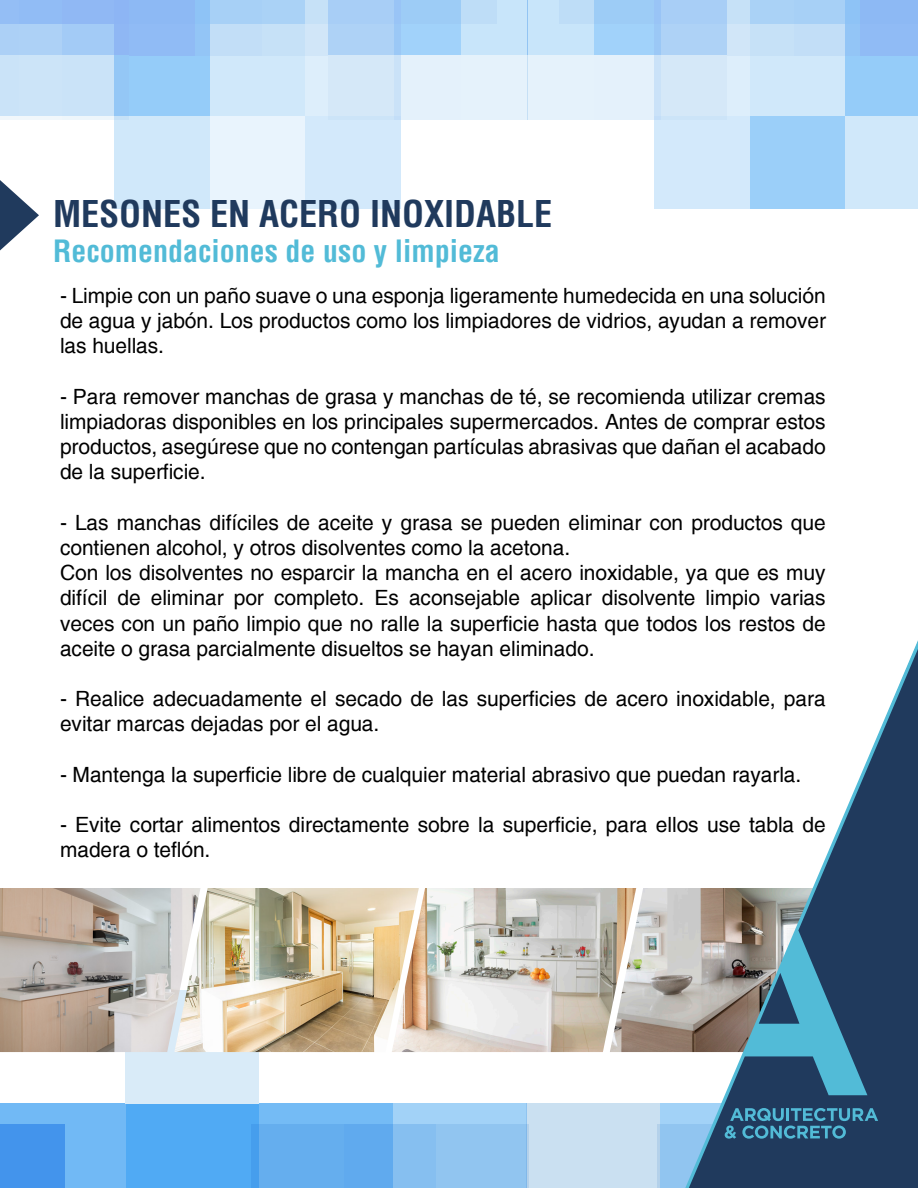
<style>
.page{position:relative;width:918px;height:1188px;background:#fff}
.page>*{position:absolute;margin:0;border:0;box-sizing:border-box;transform-origin:0 0}
.t1{font:700 condensed 36px "Helvetica";color:#203a5d}
.t2{font:700 condensed 30px "Helvetica";color:#52bbd7}
.t3{font:21px/25.2px "Helvetica";letter-spacing:-.005em;color:#000}
</style>
<div class="page">
<div style="left:393px;top:1103px;width:134px;height:85px;background:#a2d2f7"></div>
<div style="left:259px;top:1103px;width:134px;height:85px;background:#74bbf5"></div>
<div style="left:126px;top:1103px;width:133px;height:85px;background:#50aaf4"></div>
<div style="left:0;top:1103px;width:126px;height:85px;background:#71b9f5"></div>
<div style="left:126px;top:990px;width:133px;height:113px;background:#d9ebf8"></div>
<div style="left:0;top:1124px;width:65px;height:64px;background:#4394ec"></div>
<svg style="left:251px;top:1124px;width:93px;height:64px;fill:#65aeee"></svg>
<svg style="left:344px;top:1124px;width:92px;height:64px;background:#71b3ee"></svg>
<div style="left:436px;top:1124px;width:93px;height:64px;background:#91c5f0"></div>
<img style="left:0;top:888px;width:174px;height:164px">
<img style="left:636px;top:888px;width:49px;height:164px">
<img style="left:174px;top:888px;width:218px;height:164px">
<img style="left:392px;top:888px;width:244px;height:164px">
<div style="left:305px;top:116px;width:96px;height:92px;background:#d3e9fb"></div>
<div style="left:210px;top:116px;width:95px;height:92px;background:#e9f4fd"></div>
<div style="left:114px;top:116px;width:96px;height:92px;background:#d0e8fa"></div>
<div style="left:210px;top:23px;width:95px;height:93px;background:#d0e8fa"></div>
<div style="left:305px;top:23px;width:96px;height:93px;background:#ddeefb"></div>
<div style="left:114px;top:23px;width:96px;height:93px;background:#95ccf9"></div>
<div style="left:0;top:0;width:62px;height:55px;background:linear-gradient(to bottom,#8db9f5,#b6d8f6)"></div>
<svg style="left:62px;top:0;width:67px;height:55px;background:#97bff4"></svg>
<div style="left:129px;top:0;width:66px;height:55px;background:#90bbf5"></div>
<svg style="left:195px;top:0;width:67px;height:55px"></svg>
<svg style="left:262px;top:0;width:66px;height:55px;fill:#c6e1f7"></svg>
<div style="left:328px;top:0;width:67px;height:55px;background:#aed2f6"></div>
<div style="left:395px;top:0;width:66px;height:55px;background:#a1d2fa"></div>
<div style="left:461px;top:0;width:67px;height:55px;background:#c8e5fa"></div>
<div style="left:0;top:55px;width:62px;height:65px;background:#cce4f8"></div>
<div style="left:62px;top:55px;width:52px;height:65px;background:#cae3f8"></div>
<div style="left:328px;top:55px;width:67px;height:65px;background:#d5e8f8"></div>
<svg style="left:395px;top:55px;width:66px;height:65px;background:#e1effa"></svg>
<div style="left:461px;top:55px;width:67px;height:65px;background:#e5f2fb"></div>
<div style="left:654px;top:116px;width:96px;height:92px;background:#d3e9fb"></div>
<div style="left:750px;top:116px;width:95px;height:92px;background:#9bcff9"></div>
<div style="left:845px;top:116px;width:73px;height:92px;background:#d0e8fa"></div>
<div style="left:750px;top:23px;width:95px;height:93px;background:#d0e8fa"></div>
<div style="left:654px;top:23px;width:96px;height:93px;background:#ddeefb"></div>
<div style="left:845px;top:23px;width:73px;height:93px;background:#95ccf9"></div>
<div style="left:860px;top:0;width:58px;height:55px;background:#90bbf5"></div>
<svg style="left:793px;top:0;width:67px;height:55px"></svg>
<svg style="left:727px;top:0;width:66px;height:55px;fill:#c6e1f7"></svg>
<div style="left:660px;top:0;width:67px;height:55px;background:#aed2f6"></div>
<div style="left:594px;top:0;width:66px;height:55px;background:#a1d2fa"></div>
<div style="left:528px;top:0;width:66px;height:55px;background:#c8e5fa"></div>
<div style="left:660px;top:55px;width:67px;height:65px;background:#d5e8f8"></div>
<svg style="left:594px;top:55px;width:66px;height:65px;background:#e1effa"></svg>
<div style="left:528px;top:55px;width:66px;height:65px;background:#e5f2fb"></div>
<div style="left:527px;top:1103px;width:133px;height:85px;background:#cae0f1"></div>
<div style="left:660px;top:1103px;width:134px;height:85px;background:#a2d2f7"></div>
<svg style="left:657px;top:1124px;width:28px;height:64px;background:#94c6ef"></svg>
<svg style="left:685px;top:640px;width:233px;height:548px"></svg>
<svg style="left:725px;top:1108px;width:153px;height:31px;background:#316687"></svg>
<svg style="left:0;top:180px;width:39px;height:71px"></svg>
<h1 class="t1" style="left:53px;top:190px;width:501px">MESONES EN ACERO INOXIDABLE</h1>
<h2 class="t2" style="left:53px;top:231px;width:448px">Recomendaciones de uso y limpieza</h2>
<p class="t3" style="left:60px;top:283px;width:768px;text-align:justify">- Limpie con un paño suave o una esponja ligeramente humedecida en una solución de agua y jabón. Los productos como los limpiadores de vidrios, ayudan a remover las huellas.</p>
<p class="t3" style="left:60px;top:384px;width:767px;text-align:justify">- Para remover manchas de grasa y manchas de té, se recomienda utilizar cremas limpiadoras disponibles en los principales supermercados. Antes de comprar estos productos, asegúrese que no contengan partículas abrasivas que dañan el acabado de la superficie.</p>
<p class="t3" style="left:60px;top:510px;width:767px">- Las manchas difíciles de aceite y grasa se pueden eliminar con productos que contienen alcohol, y otros disolventes como la acetona.<br>Con los disolventes no esparcir la mancha en el acero inoxidable, ya que es muy difícil de eliminar por completo. Es aconsejable aplicar disolvente limpio varias veces con un paño limpio que no ralle la superficie hasta que todos los restos de aceite o grasa parcialmente disueltos se hayan eliminado.</p>
<p class="t3" style="left:60px;top:686px;width:767px">- Realice adecuadamente el secado de las superficies de acero inoxidable, para evitar marcas dejadas por el agua.</p>
<p class="t3" style="left:60px;top:762px;width:743px">- Mantenga la superficie libre de cualquier material abrasivo que puedan rayarla.</p>
<p class="t3" style="left:60px;top:812px;width:767px">- Evite cortar alimentos directamente sobre la superficie, para ellos use tabla de madera o teflón.</p>
</div>
